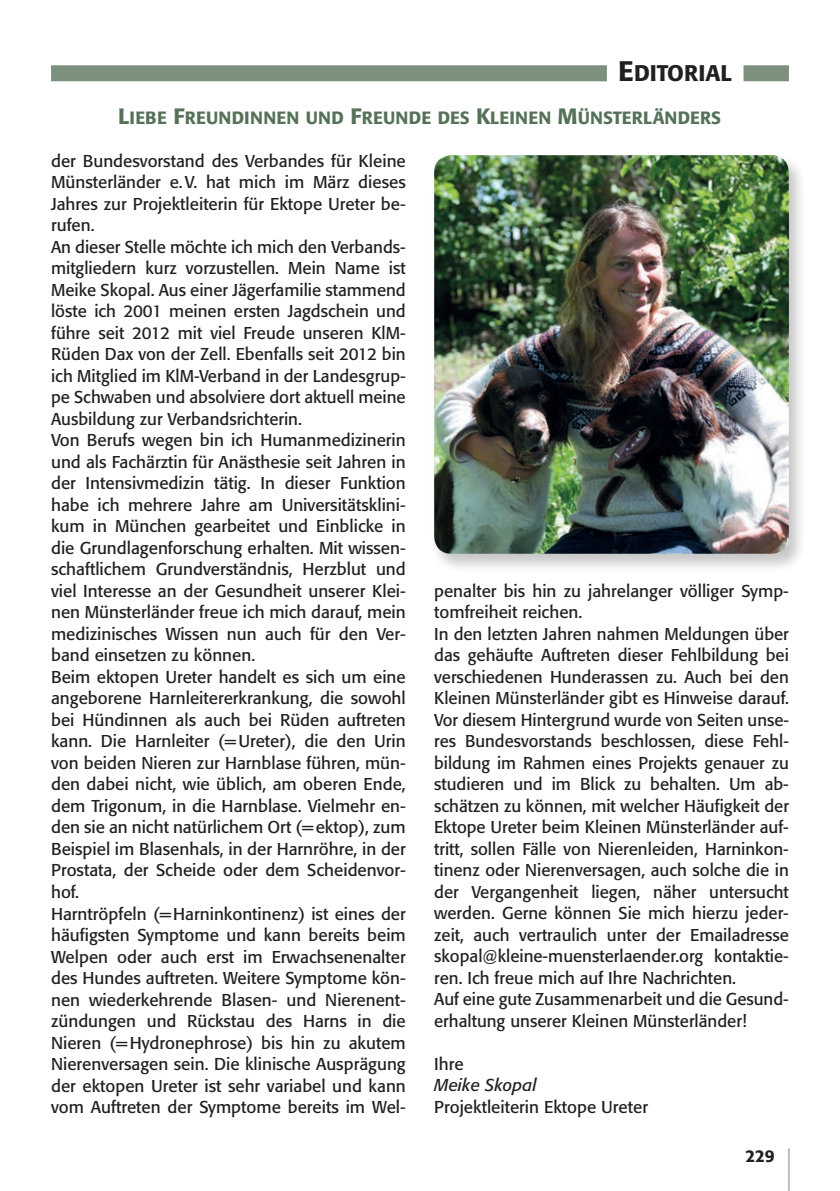
<style>
.page{position:relative;width:840px;height:1191px;background:#fff}
.page>*{position:absolute;margin:0;border:0;box-sizing:border-box;transform-origin:0 0}
.t1{font:22.4px "Formata Medium SC800";color:#231f20}
.t2{font:17.6px "Formata Medium SC800";letter-spacing:.02em;color:#557259}
.t3{font:17px/21.6px "Formata";color:#231f20}
.t4{font:italic 17px "Formata";color:#231f20}
.t5{font:500 17px "Formata";color:#231f20}
.s1{font-size:28px}
.s2{font-size:22px}
</style>
<div class="page">
<hr style="left:787px;top:1148px;width:2px;height:43px;background:#bcbdc0">
<div style="left:51px;top:65px;width:737px;height:16px;background:#7c907d"></div>
<div style="left:606px;top:64px;width:137px;height:18px;background:#fff"></div>
<div style="left:430px;top:153px;width:377px;height:420px;background:#231f20;opacity:.25"></div>
<img style="left:434px;top:155px;width:354px;height:399px">
<h1 class="t1" style="left:618px;top:60px;width:115px"><span class="s1">E</span>DITORIAL</h1>
<p class="t2" style="left:118px;top:107px;width:604px"><span class="s2">L</span>IEBE <span class="s2">F</span>REUNDINNEN UND <span class="s2">F</span>REUNDE DES <span class="s2">K</span>LEINEN <span class="s2">M</span>ÜNSTERLÄNDERS</p>
<p class="t3" style="left:51px;top:150px;width:356px">der Bundesvorstand des Verbandes für Kleine Münsterländer e.V. hat mich im März dieses Jahres zur Projektleiterin für Ektope Ureter be&shy;rufen.<br>An dieser Stelle möchte ich mich den Verbands&shy;mitgliedern kurz vorzustellen. Mein Name ist Meike Skopal. Aus einer Jägerfamilie stammend löste ich 2001 meinen ersten Jagdschein und führe seit 2012 mit viel Freude unseren KlM-Rüden Dax von der Zell. Ebenfalls seit 2012 bin ich Mitglied im KlM-Verband in der Landesgrup&shy;pe Schwaben und absolviere dort aktuell meine Ausbildung zur Verbandsrichterin.<br>Von Berufs wegen bin ich Humanmedizinerin und als Fachärztin für Anästhesie seit Jahren in der Intensivmedizin tätig. In dieser Funktion habe ich mehrere Jahre am Universitätsklini&shy;kum in München gearbeitet und Einblicke in die Grundlagenforschung erhalten. Mit wissen&shy;schaftlichem Grundverständnis, Herzblut und viel Interesse an der Gesundheit unserer Klei&shy;nen Münsterländer freue ich mich darauf, mein medizinisches Wissen nun auch für den Ver&shy;band einsetzen zu können.<br>Beim ektopen Ureter handelt es sich um eine angeborene Harnleitererkrankung, die sowohl bei Hündinnen als auch bei Rüden auftreten kann. Die Harnleiter (=Ureter), die den Urin von beiden Nieren zur Harnblase führen, mün&shy;den dabei nicht, wie üblich, am oberen Ende, dem Trigonum, in die Harnblase. Vielmehr en&shy;den sie an nicht natürlichem Ort (=ektop), zum Beispiel im Blasenhals, in der Harnröhre, in der Prostata, der Scheide oder dem Scheidenvor&shy;hof.<br>Harntröpfeln (=Harninkontinenz) ist eines der häufigsten Symptome und kann bereits beim Welpen oder auch erst im Erwachsenenalter des Hundes auftreten. Weitere Symptome kön&shy;nen wiederkehrende Blasen- und Nierenent&shy;zündungen und Rückstau des Harns in die Nieren (=Hydronephrose) bis hin zu akutem Nierenversagen sein. Die klinische Ausprägung der ektopen Ureter ist sehr variabel und kann vom Auftreten der Symptome bereits im Wel-</p>
<p class="t3" style="left:434px;top:580px;width:356px">penalter bis hin zu jahrelanger völliger Symp&shy;tomfreiheit reichen.<br>In den letzten Jahren nahmen Meldungen über das gehäufte Auftreten dieser Fehlbildung bei verschiedenen Hunderassen zu. Auch bei den Kleinen Münsterländer gibt es Hinweise darauf.<br>Vor diesem Hintergrund wurde von Seiten unse&shy;res Bundesvorstands beschlossen, diese Fehl&shy;bildung im Rahmen eines Projekts genauer zu studieren und im Blick zu behalten. Um ab&shy;schätzen zu können, mit welcher Häufigkeit der Ektope Ureter beim Kleinen Münsterländer auf&shy;tritt, sollen Fälle von Nierenleiden, Harninkon&shy;tinenz oder Nierenversagen, auch solche die in der Vergangenheit liegen, näher untersucht werden. Gerne können Sie mich hierzu jeder&shy;zeit, auch vertraulich unter der Emailadresse skopal@kleine-muensterlaender.org kontaktie&shy;ren. Ich freue mich auf Ihre Nachrichten.<br>Auf eine gute Zusammenarbeit und die Gesund&shy;erhaltung unserer Kleinen Münsterländer!</p>
<p class="t3" style="left:434px;top:1053px;width:31px">Ihre</p>
<p class="t4" style="left:434px;top:1075px;width:104px">Meike Skopal</p>
<p class="t3" style="left:434px;top:1096px;width:215px">Projektleiterin Ektope Ureter</p>
<p class="t5" style="left:745px;top:1145px;width:31px">229</p>
</div>
